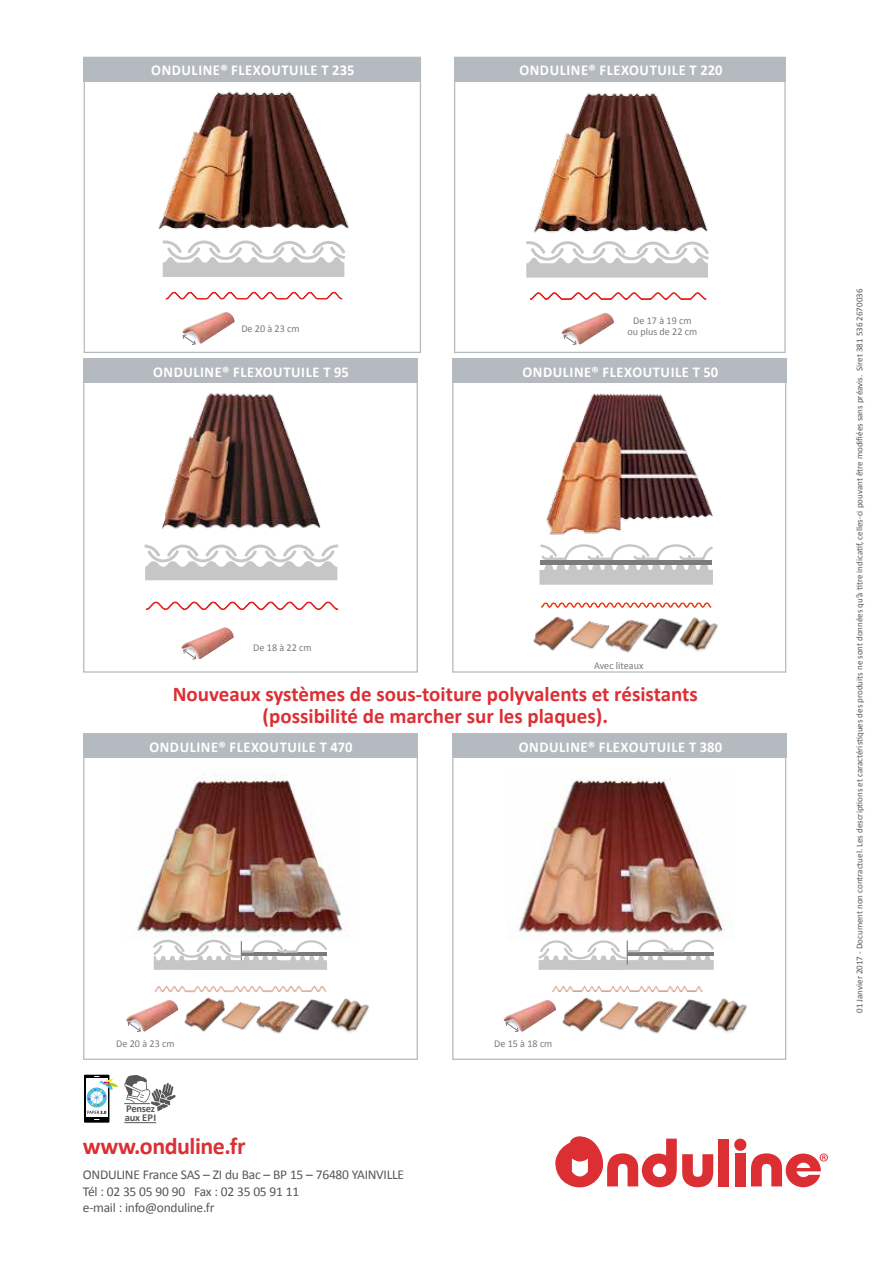
<style>
.page{position:relative;width:893px;height:1263px;background:#fff}
.page>*{position:absolute;margin:0;border:0;box-sizing:border-box;transform-origin:0 0}
.t1{font:700 24px "Calibri";letter-spacing:-.02em;color:#dc2f34}
.t2{font:700 21px/22.5px "Calibri";color:#dc2f34;text-align:center}
.t3{font:700 15px "Calibri";letter-spacing:.04em;color:#fff}
.t4{font:13.5px/16.5px "Calibri";letter-spacing:-.02em;color:#575756}
.t5{font:10.5px/10.5px "Calibri";color:#7c7b7b;text-align:center}
.t6{font:700 10.5px/8.2px "Calibri";letter-spacing:-.02em;color:#575756}
.t7{font:9px "Calibri";color:#575756}
</style>
<div class="page">
<svg style="left:555px;top:1136px;width:158px;height:52px"></svg>
<div style="left:719px;top:1138px;width:10px;height:48px;background:#dc2f34"></div>
<div style="left:735px;top:1153px;width:11px;height:33px;background:#dc2f34"></div>
<div style="left:734px;top:1139px;width:12px;height:12px;background:#dc2f34;border-radius:50%"></div>
<svg style="left:751px;top:1153px;width:77px;height:34px"></svg>
<img style="left:158px;top:91px;width:191px;height:139px">
<div style="left:84px;top:57px;width:337px;height:24px;background:#b4babf"></div>
<div style="left:455px;top:57px;width:331px;height:24px;background:#b4babf"></div>
<svg style="left:162px;top:240px;width:184px;height:37px"></svg>
<svg style="left:165px;top:292px;width:178px;height:8px"></svg>
<img style="left:182px;top:312px;width:53px;height:32px">
<svg style="left:183px;top:334px;width:13px;height:11px"></svg>
<svg style="left:526px;top:241px;width:183px;height:37px"></svg>
<svg style="left:530px;top:292px;width:176px;height:8px"></svg>
<img style="left:561px;top:313px;width:53px;height:31px">
<svg style="left:563px;top:334px;width:14px;height:11px"></svg>
<img style="left:533px;top:92px;width:175px;height:141px">
<div style="left:83px;top:358px;width:335px;height:25px;background:#b4babf"></div>
<div style="left:83px;top:734px;width:335px;height:24px;background:#b4babf"></div>
<div style="left:453px;top:358px;width:334px;height:25px;background:#b4babf"></div>
<div style="left:453px;top:734px;width:334px;height:24px;background:#b4babf"></div>
<img style="left:181px;top:627px;width:53px;height:32px">
<svg style="left:183px;top:649px;width:13px;height:11px"></svg>
<img style="left:126px;top:1000px;width:52px;height:31px">
<svg style="left:128px;top:1021px;width:13px;height:11px"></svg>
<img style="left:503px;top:1000px;width:53px;height:31px">
<svg style="left:505px;top:1021px;width:14px;height:11px"></svg>
<svg style="left:144px;top:544px;width:194px;height:36px"></svg>
<svg style="left:146px;top:601px;width:192px;height:9px"></svg>
<img style="left:652px;top:618px;width:23px;height:32px">
<img style="left:609px;top:620px;width:43px;height:33px">
<img style="left:576px;top:621px;width:33px;height:28px">
<img style="left:533px;top:616px;width:43px;height:35px">
<img style="left:675px;top:617px;width:43px;height:35px">
<img style="left:303px;top:999px;width:23px;height:32px">
<img style="left:260px;top:1001px;width:43px;height:33px">
<img style="left:227px;top:1002px;width:33px;height:28px">
<img style="left:184px;top:999px;width:43px;height:33px">
<img style="left:326px;top:998px;width:43px;height:35px">
<img style="left:681px;top:999px;width:23px;height:32px">
<img style="left:638px;top:1001px;width:43px;height:33px">
<img style="left:605px;top:1002px;width:33px;height:28px">
<img style="left:562px;top:997px;width:43px;height:35px">
<img style="left:704px;top:998px;width:43px;height:35px">
<svg style="left:539px;top:544px;width:174px;height:41px"></svg>
<svg style="left:541px;top:602px;width:171px;height:6px"></svg>
<img style="left:161px;top:393px;width:160px;height:136px">
<img style="left:546px;top:393px;width:167px;height:142px">
<img style="left:508px;top:778px;width:225px;height:162px">
<img style="left:137px;top:774px;width:209px;height:164px">
<img style="left:154px;top:986px;width:173px;height:13px">
<img style="left:552px;top:986px;width:151px;height:6px">
<svg style="left:536px;top:938px;width:179px;height:32px"></svg>
<svg style="left:153px;top:939px;width:174px;height:31px"></svg>
<div style="left:84px;top:1075px;width:25px;height:48px;background:#000"></div>
<div style="left:86px;top:1078px;width:21px;height:38px;background:#fff"></div>
<svg style="left:87px;top:1076px;width:31px;height:44px"></svg>
<hr style="left:125px;top:1122px;width:31px;height:1px;background:#575756">
<svg style="left:124px;top:1075px;width:52px;height:36px"></svg>
<h3 class="t3" style="left:151px;top:61px;width:205px">ONDULINE® FLEXOUTUILE T 235</h3>
<h3 class="t3" style="left:519px;top:61px;width:205px">ONDULINE® FLEXOUTUILE T 220</h3>
<p class="t5" style="left:241px;top:323px;width:60px">De 20 à 23 cm</p>
<p class="t5" style="left:627px;top:316px;width:71px">De 17 à 19 cm ou plus de 22 cm</p>
<h3 class="t3" style="left:153px;top:362px;width:197px">ONDULINE® FLEXOUTUILE T 95</h3>
<h3 class="t3" style="left:523px;top:362px;width:197px">ONDULINE® FLEXOUTUILE T 50</h3>
<p class="t5" style="left:253px;top:642px;width:60px">De 18 à 22 cm</p>
<p class="t5" style="left:594px;top:660px;width:51px">Avec liteaux</p>
<h2 class="t2" style="left:173px;top:683px;width:527px">Nouveaux systèmes de sous-toiture polyvalents et résistants (possibilité de marcher sur les plaques).</h2>
<h3 class="t3" style="left:149px;top:738px;width:205px">ONDULINE® FLEXOUTUILE T 470</h3>
<h3 class="t3" style="left:519px;top:738px;width:205px">ONDULINE® FLEXOUTUILE T 380</h3>
<p class="t5" style="left:116px;top:1038px;width:60px">De 20 à 23 cm</p>
<p class="t5" style="left:494px;top:1038px;width:60px">De 15 à 18 cm</p>
<p class="t6" style="left:125px;top:1104px;width:33px">Pensez aux EPI</p>
<h1 class="t1" style="left:83px;top:1131px;width:164px">www.onduline.fr</h1>
<h3 class="t4" style="left:83px;top:1167px;width:323px">ONDULINE France SAS – ZI du Bac – BP 15 – 76480 YAINVILLE<br>Tél : 02 35 05 90 90 Fax : 02 35 05 91 11<br>e-mail : info@onduline.fr</h3>
<p class="t7" style="left:854px;top:1013px;width:726px;rotate:-90deg">01 Janvier 2017 - Document non contractuel. Les descriptions et caractéristiques des produits ne sont données qu’à titre indicatif, celles-ci pouvant être modifiées sans préavis. Siret 381 536 2670036</p>
</div>
